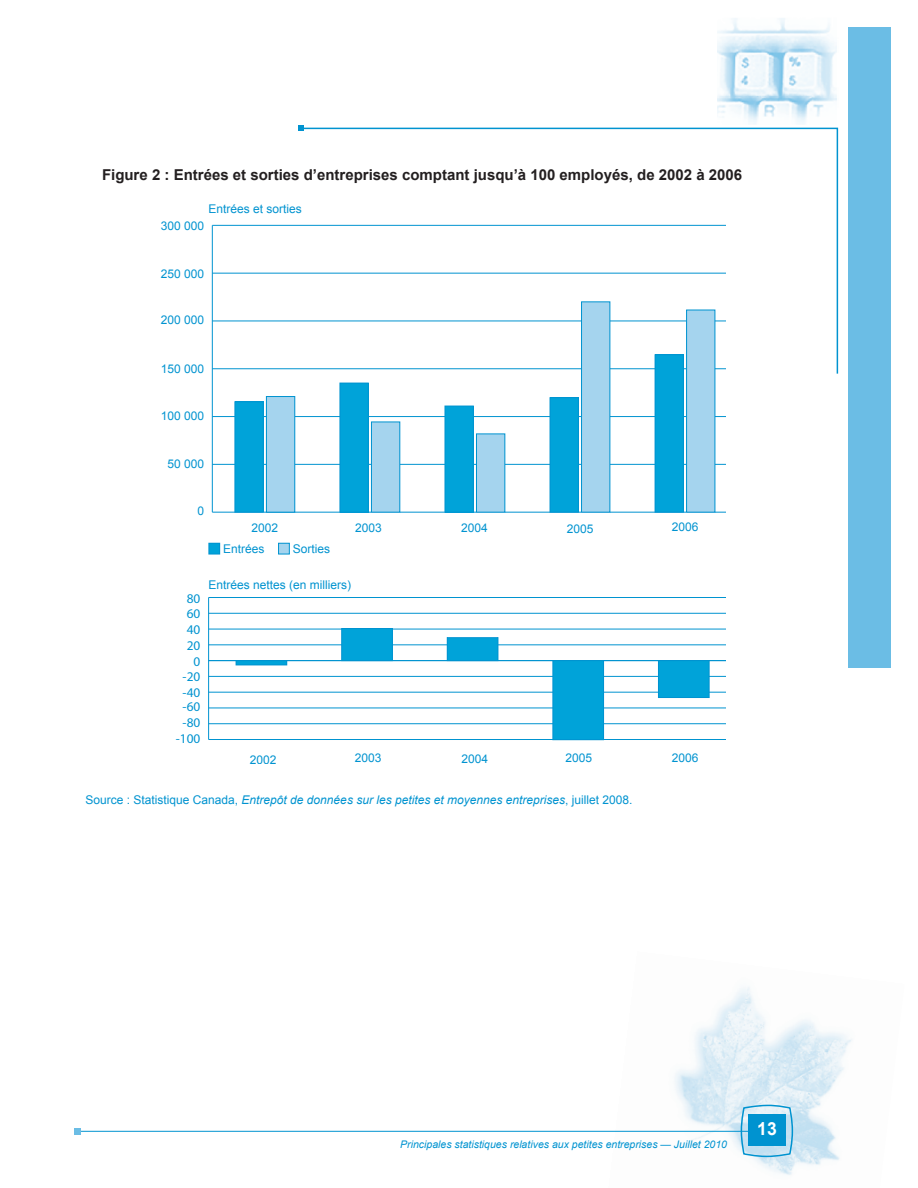
<style>
.page{position:relative;width:918px;height:1188px;background:#fff}
.page>*{position:absolute;margin:0;border:0;box-sizing:border-box;transform-origin:0 0}
.t1{font:700 18px "Arial";color:#fff}
.t2{font:700 15px "Arial";color:#231f20}
.t3{font:13.35px "Myriad";color:#0093d0}
.t4{font:12px "Arial";color:#0093d0}
.t5{font:italic 12px "Arial";color:#0093d0}
.t6{font:italic 10.5px "Arial";color:#0093d0}
.s1{font-style:normal}
</style>
<div class="page">
<img style="left:608px;top:987px;width:244px;height:188px">
<hr style="left:81px;top:1131px;width:670px;height:1px;background:#0093d0">
<div style="left:848px;top:27px;width:43px;height:640px;background:#6bbde5"></div>
<svg style="left:300px;top:127px;width:539px;height:248px"></svg>
<svg style="left:298px;top:125px;width:6px;height:6px"></svg>
<img style="left:717px;top:18px;width:120px;height:106px">
<hr style="left:208px;top:598px;width:1px;height:142px;background:#0093d0">
<hr style="left:209px;top:739px;width:516px;height:1px;background:#0093d0">
<hr style="left:209px;top:723px;width:516px;height:1px;background:#0093d0">
<hr style="left:209px;top:708px;width:516px;height:1px;background:#0093d0">
<hr style="left:209px;top:692px;width:516px;height:1px;background:#0093d0">
<hr style="left:209px;top:676px;width:516px;height:1px;background:#0093d0">
<hr style="left:209px;top:660px;width:516px;height:1px;background:#0093d0">
<hr style="left:209px;top:645px;width:516px;height:1px;background:#0093d0">
<hr style="left:209px;top:629px;width:516px;height:1px;background:#0093d0">
<hr style="left:209px;top:613px;width:516px;height:1px;background:#0093d0">
<hr style="left:209px;top:597px;width:516px;height:1px;background:#0093d0">
<hr style="left:236px;top:661px;width:51px;height:4px;background:#00a3d9">
<div style="left:342px;top:629px;width:50px;height:32px;background:#00a3d9"></div>
<div style="left:341px;top:628px;width:52px;height:33px;border:1px solid #0093d0"></div>
<div style="left:447px;top:638px;width:51px;height:23px;background:#00a3d9"></div>
<div style="left:447px;top:637px;width:51px;height:24px;border:1px solid #0093d0"></div>
<div style="left:553px;top:661px;width:51px;height:79px;background:#00a3d9"></div>
<div style="left:553px;top:660px;width:51px;height:80px;border:1px solid #0093d0"></div>
<div style="left:658px;top:661px;width:51px;height:37px;background:#00a3d9"></div>
<div style="left:658px;top:660px;width:51px;height:38px;border:1px solid #0093d0"></div>
<div style="left:279px;top:543px;width:10px;height:11px;background:#a5d4ee"></div>
<div style="left:278px;top:543px;width:12px;height:11px;border:1px solid #0093d0"></div>
<div style="left:209px;top:543px;width:11px;height:11px;background:#00a3d9"></div>
<div style="left:209px;top:543px;width:11px;height:11px;border:1px solid #0093d0"></div>
<hr style="left:212px;top:225px;width:1px;height:287px;background:#0093d0">
<hr style="left:212px;top:512px;width:513px;height:1px;background:#0093d0">
<hr style="left:212px;top:464px;width:513px;height:1px;background:#0093d0">
<hr style="left:212px;top:416px;width:513px;height:1px;background:#0093d0">
<hr style="left:212px;top:368px;width:513px;height:1px;background:#0093d0">
<hr style="left:212px;top:321px;width:513px;height:1px;background:#0093d0">
<hr style="left:212px;top:273px;width:513px;height:1px;background:#0093d0">
<hr style="left:212px;top:225px;width:513px;height:1px;background:#0093d0">
<div style="left:266px;top:397px;width:29px;height:115px;background:#a5d4ee"></div>
<div style="left:266px;top:396px;width:29px;height:116px;border:1px solid #0093d0"></div>
<div style="left:371px;top:422px;width:29px;height:90px;background:#a5d4ee"></div>
<div style="left:371px;top:422px;width:29px;height:90px;border:1px solid #0093d0"></div>
<div style="left:476px;top:434px;width:29px;height:78px;background:#a5d4ee"></div>
<div style="left:476px;top:434px;width:29px;height:78px;border:1px solid #0093d0"></div>
<div style="left:582px;top:302px;width:28px;height:210px;background:#a5d4ee"></div>
<div style="left:581px;top:302px;width:29px;height:210px;border:1px solid #0093d0"></div>
<div style="left:687px;top:310px;width:28px;height:202px;background:#a5d4ee"></div>
<div style="left:686px;top:310px;width:29px;height:202px;border:1px solid #0093d0"></div>
<div style="left:235px;top:402px;width:28px;height:110px;background:#00a3d9"></div>
<div style="left:235px;top:402px;width:29px;height:110px;border:1px solid #0093d0"></div>
<div style="left:340px;top:383px;width:28px;height:129px;background:#00a3d9"></div>
<div style="left:340px;top:383px;width:29px;height:129px;border:1px solid #0093d0"></div>
<div style="left:445px;top:406px;width:28px;height:106px;background:#00a3d9"></div>
<div style="left:445px;top:406px;width:29px;height:106px;border:1px solid #0093d0"></div>
<div style="left:550px;top:398px;width:28px;height:114px;background:#00a3d9"></div>
<div style="left:550px;top:397px;width:29px;height:115px;border:1px solid #0093d0"></div>
<div style="left:655px;top:355px;width:28px;height:157px;background:#00a3d9"></div>
<div style="left:655px;top:354px;width:29px;height:158px;border:1px solid #0093d0"></div>
<div style="left:74px;top:1128px;width:7px;height:7px;background:#6bbde5"></div>
<svg style="left:740px;top:1104px;width:54px;height:54px;background:#66bce1"></svg>
<p class="t2" style="left:102px;top:165px;width:642px">Figure 2 : Entrées et sorties d’entreprises comptant jusqu’à 100 employés, de 2002 à 2006</p>
<p class="t4" style="left:209px;top:201px;width:95px">Entrées et sorties</p>
<p class="t4" style="left:161px;top:218px;width:45px">300 000</p>
<p class="t4" style="left:161px;top:266px;width:45px">250 000</p>
<p class="t4" style="left:161px;top:312px;width:45px">200 000</p>
<p class="t4" style="left:161px;top:361px;width:45px">150 000</p>
<p class="t4" style="left:161px;top:408px;width:45px">100 000</p>
<p class="t4" style="left:167px;top:456px;width:38px">50 000</p>
<p class="t4" style="left:197px;top:503px;width:8px">0</p>
<p class="t3" style="left:187px;top:591px;width:15px">80</p>
<p class="t3" style="left:187px;top:607px;width:15px">60</p>
<p class="t3" style="left:187px;top:623px;width:15px">40</p>
<p class="t3" style="left:187px;top:639px;width:15px">20</p>
<p class="t3" style="left:194px;top:655px;width:8px">0</p>
<p class="t3" style="left:183px;top:670px;width:19px">-20</p>
<p class="t3" style="left:183px;top:686px;width:19px">-40</p>
<p class="t3" style="left:183px;top:700px;width:19px">-60</p>
<p class="t3" style="left:183px;top:716px;width:19px">-80</p>
<p class="t3" style="left:176px;top:732px;width:26px">-100</p>
<p class="t4" style="left:251px;top:519px;width:28px">2002</p>
<p class="t4" style="left:355px;top:519px;width:28px">2003</p>
<p class="t4" style="left:461px;top:519px;width:28px">2004</p>
<p class="t4" style="left:223px;top:541px;width:43px">Entrées</p>
<p class="t4" style="left:293px;top:541px;width:39px">Sorties</p>
<p class="t4" style="left:209px;top:577px;width:144px">Entrées nettes (en milliers)</p>
<p class="t4" style="left:567px;top:520px;width:28px">2005</p>
<p class="t4" style="left:672px;top:519px;width:28px">2006</p>
<p class="t4" style="left:250px;top:751px;width:28px">2002</p>
<p class="t4" style="left:355px;top:750px;width:28px">2003</p>
<p class="t4" style="left:461px;top:750px;width:28px">2004</p>
<p class="t4" style="left:565px;top:750px;width:28px">2005</p>
<p class="t4" style="left:672px;top:749px;width:28px">2006</p>
<p class="t5" style="left:86px;top:792px;width:548px"><span class="s1">Source : Statistique Canada,</span> Entrepôt de données sur les petites et moyennes entreprises<span class="s1">, juillet 2008.</span></p>
<p class="t6" style="left:400px;top:1137px;width:328px">Principales statistiques relatives aux petites entreprises — Juillet 2010</p>
<h1 class="t1" style="left:757px;top:1117px;width:21px">13</h1>
</div>
